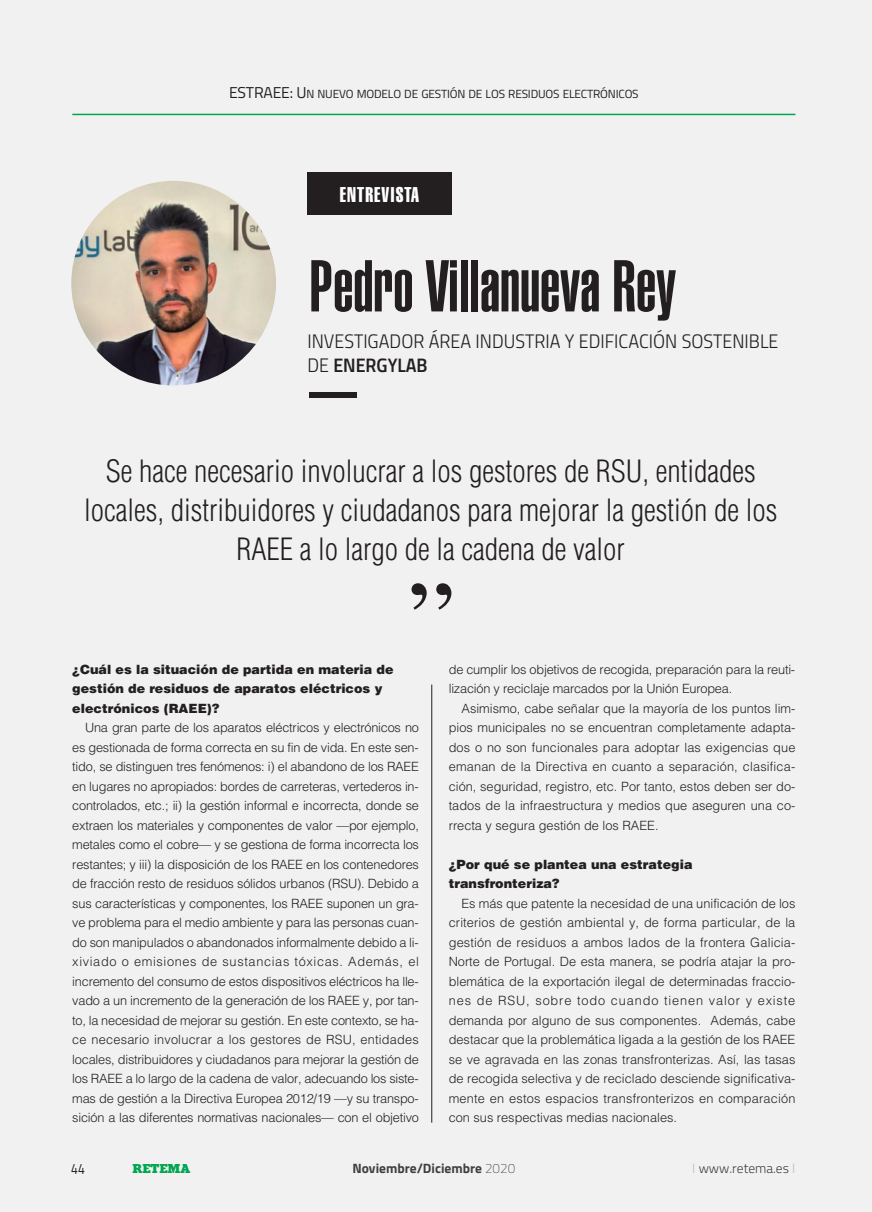
<style>
.page{position:relative;width:872px;height:1212px;background:#f1f1f2}
.page>*{position:absolute;margin:0;border:0;box-sizing:border-box;transform-origin:0 0}
.t1{font:108px "Times";color:#231f20}
.t2{font:900 extra-condensed 72px "Helvetica";color:#231f20}
.t3{font:300 condensed 30px/39px "Helvetica";color:#231f20;text-align:center}
.t4{font:21px "Helvetica Extra Compressed";letter-spacing:.05em;color:#fff}
.t5{font:19.5px/24px "Titillium Light Upright";color:#231f20}
.t6{font:15px "Titillium";color:#231f20;scale:.8 1}
.t7{font:700 13.5px "Titillium";color:#404041}
.t8{font:300 13.5px "Titillium";color:#404041}
.t9{font:300 12.75px/19.5px "Helvetica";letter-spacing:-.015em;color:#231f20;text-align:justify}
.t10{font:900 12.75px/19.5px "Helvetica";color:#231f20}
.t11{font:12.75px "Merit";color:#00a650}
.t12{font:11.85px "Titillium";letter-spacing:-.015em;color:#231f20}
.s1{font-size:15.75px}
.s2{font-family:"Titillium Semibold Upright"}
.s3{font-weight:100}
.s4{color:#bbbdc0}
</style>
<div class="page">
<hr style="left:72px;top:114px;width:723px;height:1px;background:#00a650">
<img style="left:71px;top:181px;width:205px;height:204px;border-radius:50%">
<div style="left:307px;top:172px;width:144px;height:42px;background:#231f20"></div>
<div style="left:309px;top:392px;width:48px;height:6px;background:#231f20"></div>
<hr style="left:431px;top:684px;width:1px;height:439px;background:#231f20">
<p class="t12" style="left:229px;top:90px;width:411px"><span class="s1">ESTRAEE: U</span>N NUEVO MODELO DE GESTIÓN DE LOS RESIDUOS ELECTRÓNICOS</p>
<p class="t4" style="left:340px;top:187px;width:80px">ENTREVISTA</p>
<p class="t2" style="left:309px;top:260px;width:368px">Pedro Villanueva Rey</p>
<p class="t5" style="left:307px;top:331px;width:472px">INVESTIGADOR ÁREA INDUSTRIA Y EDIFICACIÓN SOSTENIBLE<br>DE <span class="s2">ENERGYLAB</span></p>
<p class="t3" style="left:84px;top:454px;width:695px">Se hace necesario involucrar a los gestores de RSU, entidades locales, distribuidores y ciudadanos para mejorar la gestión de los<br>RAEE a lo largo de la cadena de valor</p>
<p class="t1" style="left:408px;top:556px;width:49px">”</p>
<p class="t10" style="left:72px;top:660px;width:323px">¿Cuál es la situación de partida en materia de gestión de residuos de aparatos eléctricos y electrónicos (RAEE)?</p>
<p class="t9" style="left:72px;top:719px;width:348px;text-indent:13px">Una gran parte de los aparatos eléctricos y electrónicos no es gestionada de forma correcta en su fin de vida. En este sen&shy;tido, se distinguen tres fenómenos: i) el abandono de los RAEE en lugares no apropiados: bordes de carreteras, vertederos in&shy;controlados, etc.; ii) la gestión informal e incorrecta, donde se extraen los materiales y componentes de valor —por ejemplo, metales como el cobre— y se gestiona de forma incorrecta los restantes; y iii) la disposición de los RAEE en los contenedores de fracción resto de residuos sólidos urbanos (RSU). Debido a sus características y componentes, los RAEE suponen un gra&shy;ve problema para el medio ambiente y para las personas cuan&shy;do son manipulados o abandonados informalmente debido a li&shy;xiviado o emisiones de sustancias tóxicas. Además, el incremento del consumo de estos dispositivos eléctricos ha lle&shy;vado a un incremento de la generación de los RAEE y, por tan&shy;to, la necesidad de mejorar su gestión. En este contexto, se ha&shy;ce necesario involucrar a los gestores de RSU, entidades locales, distribuidores y ciudadanos para mejorar la gestión de los RAEE a lo largo de la cadena de valor, adecuando los siste&shy;mas de gestión a la Directiva Europea 2012/19 —y su transpo&shy;sición a las diferentes normativas nacionales— con el objetivo</p>
<p class="t9" style="left:449px;top:661px;width:348px">de cumplir los objetivos de recogida, preparación para la reuti&shy;lización y reciclaje marcados por la Unión Europea.</p>
<p class="t9" style="left:449px;top:700px;width:348px;text-indent:13px">Asimismo, cabe señalar que la mayoría de los puntos lim&shy;pios municipales no se encuentran completamente adapta&shy;dos o no son funcionales para adoptar las exigencias que emanan de la Directiva en cuanto a separación, clasifica&shy;ción, seguridad, registro, etc. Por tanto, estos deben ser do&shy;tados de la infraestructura y medios que aseguren una co&shy;rrecta y segura gestión de los RAEE.</p>
<p class="t10" style="left:449px;top:855px;width:245px">¿Por qué se plantea una estrategia transfronteriza?</p>
<p class="t9" style="left:449px;top:895px;width:348px;text-indent:13px">Es más que patente la necesidad de una unificación de los criterios de gestión ambiental y, de forma particular, de la gestión de residuos a ambos lados de la frontera Galicia-Norte de Portugal. De esta manera, se podría atajar la pro&shy;blemática de la exportación ilegal de determinadas fraccio&shy;nes de RSU, sobre todo cuando tienen valor y existe demanda por alguno de sus componentes. Además, cabe destacar que la problemática ligada a la gestión de los RAEE se ve agravada en las zonas transfronterizas. Así, las tasas de recogida selectiva y de reciclado desciende significativa&shy;mente en estos espacios transfronterizos en comparación con sus respectivas medias nacionales.</p>
<p class="t6" style="left:71px;top:1163px;width:18px">44</p>
<p class="t11" style="left:132px;top:1164px;width:59px">RETEMA</p>
<p class="t7" style="left:352px;top:1158px;width:164px">Noviembre/Diciembre <span class="s3">2020</span></p>
<p class="t8" style="left:692px;top:1159px;width:105px"><span class="s4">I</span> www.retema.es <span class="s4">I</span></p>
</div>
